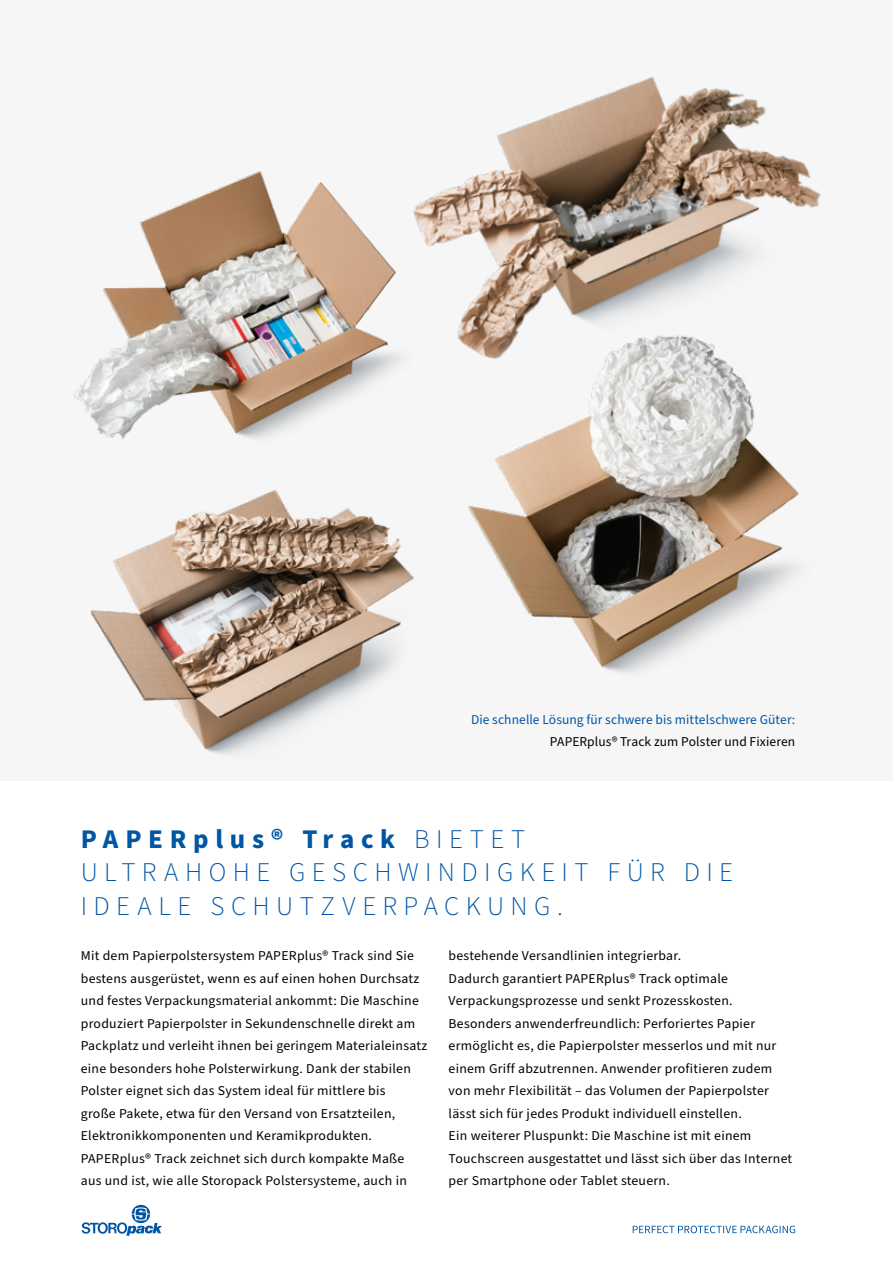
<style>
.page{position:relative;width:893px;height:1263px;background:#fff}
.page>*{position:absolute;margin:0;border:0;box-sizing:border-box;transform-origin:0 0}
.t1{font:300 27px/33.8px "Source Sans Pro";letter-spacing:.24em;color:#0056a4}
.t2{font:700 27px "Source Sans Pro";letter-spacing:.245em;color:#0056a4}
.Text_body_black__regular__9{font:13.5px/22.5px "Source Sans Pro";letter-spacing:.02em;color:#000}
.t3{font:13.5px "Source Sans Pro";letter-spacing:.005em;color:#0056a4}
.s1{font-weight:300}
</style>
<div class="page">
<div style="left:0;top:0;width:893px;height:780px;background:#f6f6f6"></div>
<img style="left:468px;top:396px;width:331px;height:277px">
<img style="left:470px;top:77px;width:351px;height:319px">
<img style="left:74px;top:171px;width:396px;height:301px">
<img style="left:90px;top:490px;width:324px;height:265px">
<svg style="left:633px;top:1226px;width:162px;height:7px"></svg>
<svg style="left:82px;top:1205px;width:80px;height:31px"></svg>
<p class="t3" style="left:471px;top:710px;width:326px">Die schnelle Lösung für schwere bis mittelschwere Güter:</p>
<p class="Text_body_black__regular__9" style="left:550px;top:731px;width:247px">PAPERplus® Track zum Polster und Fixieren</p>
<p class="t2" style="left:81px;top:820px;width:446px">PAPERplus® Track <span class="s1">BIETET</span></p>
<p class="t1" style="left:81px;top:856px;width:654px">ULTRAHOHE GESCHWINDIGKEIT FÜR DIE<br>IDEALE SCHUTZVERPACKUNG.</p>
<p class="Text_body_black__regular__9" style="left:81px;top:945px;width:348px">Mit dem Papierpolstersystem PAPERplus® Track sind Sie bestens ausgerüstet, wenn es auf einen hohen Durchsatz und festes Verpackungsmaterial ankommt: Die Maschine produziert Papierpolster in Sekundenschnelle direkt am Packplatz und verleiht ihnen bei geringem Materialeinsatz eine besonders hohe Polsterwirkung. Dank der stabilen Polster eignet sich das System ideal für mittlere bis<br>große Pakete, etwa für den Versand von Ersatzteilen, Elektronikkomponenten und Keramikprodukten.<br>PAPERplus® Track zeichnet sich durch kompakte Maße aus und ist, wie alle Storopack Polstersysteme, auch in</p>
<p class="Text_body_black__regular__9" style="left:449px;top:945px;width:234px">bestehende Versandlinien integrierbar.</p>
<p class="Text_body_black__regular__9" style="left:449px;top:967px;width:345px">Dadurch garantiert PAPERplus® Track optimale Verpackungsprozesse und senkt Prozesskosten.<br>Besonders anwenderfreundlich: Perforiertes Papier ermöglicht es, die Papierpolster messerlos und mit nur einem Griff abzutrennen. Anwender profitieren zudem von mehr Flexibilität – das Volumen der Papierpolster lässt sich für jedes Produkt individuell einstellen.<br>Ein weiterer Pluspunkt: Die Maschine ist mit einem Touchscreen ausgestattet und lässt sich über das Internet per Smartphone oder Tablet steuern.</p>
</div>
